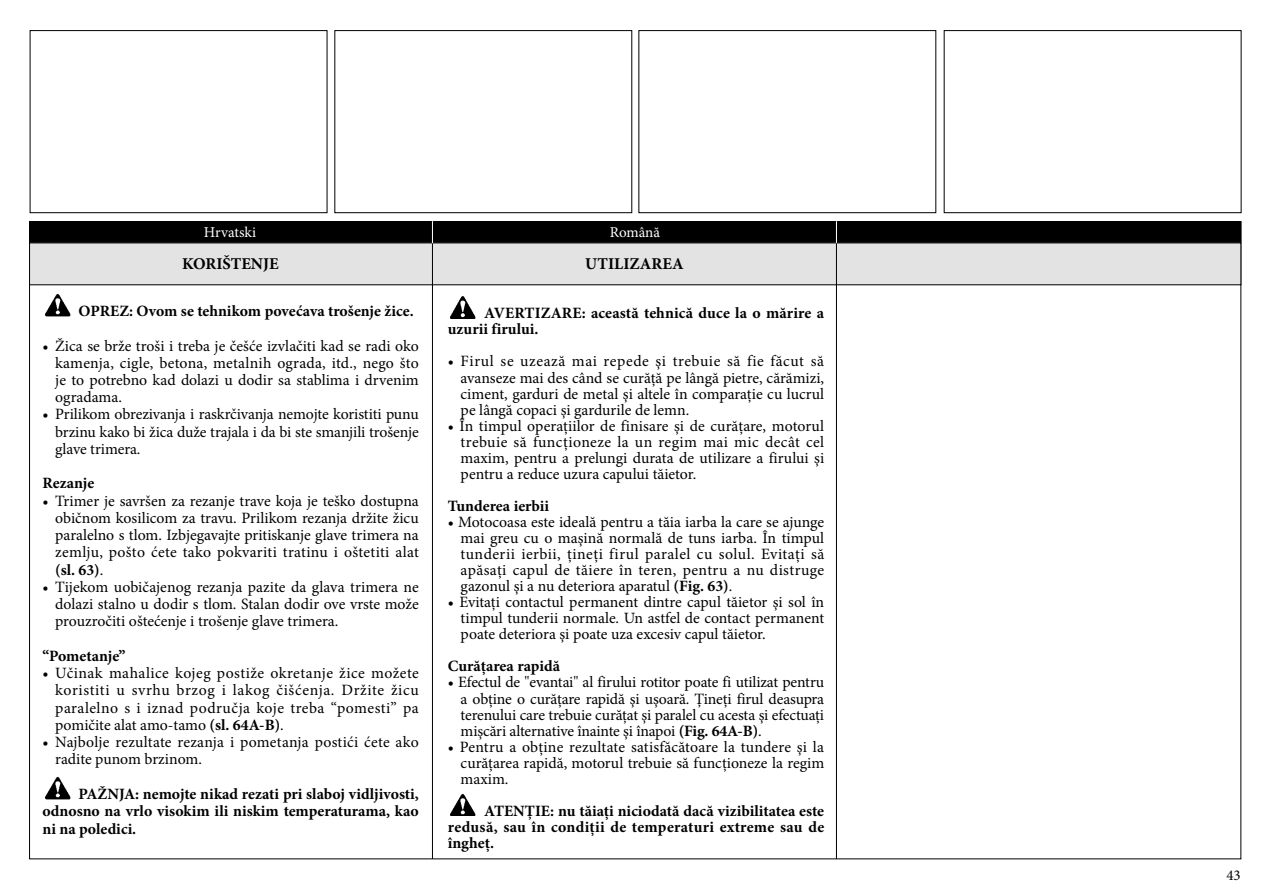
<style>
.page{position:relative;width:1263px;height:893px;background:#fff}
.page>*{position:absolute;margin:0;border:0;box-sizing:border-box;transform-origin:0 0}
.t1{font:700 16.5px "Minion Pro";color:#000}
.t2{font:15.75px/16px "Minion Pro";color:#000;text-align:justify}
.t3{font:700 15.75px/16px "Minion Pro";letter-spacing:.005em;color:#000;text-align:justify}
.t4{font:15px "Minion Pro";letter-spacing:-.005em;color:#fff}
.t5{font:15px "Minion Pro";color:#000}
.s1{font-weight:700}
</style>
<div class="page">
<div style="left:30px;top:243px;width:1211px;height:42px;background:#e3e3e3"></div>
<div style="left:30px;top:222px;width:1211px;height:20px;background:#000"></div>
<div style="left:29px;top:221px;width:1212px;height:22px;border:1px solid #000"></div>
<hr style="left:432px;top:221px;width:1px;height:638px;background:#000">
<svg style="left:432px;top:221px;width:1px;height:22px"></svg>
<hr style="left:836px;top:221px;width:1px;height:638px;background:#000">
<svg style="left:836px;top:221px;width:1px;height:22px"></svg>
<div style="left:30px;top:30px;width:297px;height:183px;border:1px solid #000"></div>
<div style="left:334px;top:30px;width:298px;height:183px;border:1px solid #000"></div>
<div style="left:638px;top:30px;width:298px;height:183px;border:1px solid #000"></div>
<div style="left:944px;top:30px;width:297px;height:183px;border:1px solid #000"></div>
<img style="left:45px;top:294px;width:26px;height:22px">
<img style="left:45px;top:777px;width:26px;height:22px">
<img style="left:450px;top:296px;width:26px;height:22px">
<img style="left:450px;top:794px;width:26px;height:22px">
<p class="t4" style="left:204px;top:222px;width:54px">Hrvatski</p>
<p class="t4" style="left:610px;top:222px;width:52px">Română</p>
<p class="t1" style="left:182px;top:252px;width:98px">KORIŠTENJE</p>
<p class="t1" style="left:585px;top:252px;width:100px">UTILIZAREA</p>
<p class="t3" style="left:79px;top:303px;width:337px">OPREZ: Ovom se tehnikom povećava trošenje žice.</p>
<p class="t2" style="left:55px;top:337px;width:365px;line-height:17.2px;text-indent:-13px">• Žica se brže troši i treba je češće izvlačiti kad se radi oko kamenja, cigle, betona, metalnih ograda, itd., nego što je to potrebno kad dolazi u dodir sa stablima i drvenim ogradama.</p>
<p class="t2" style="left:55px;top:406px;width:365px;line-height:17.2px;text-indent:-13px">• Prilikom obrezivanja i raskrčivanja nemojte koristiti punu brzinu kako bi žica duže trajala i da bi ste smanjili trošenje glave trimera.</p>
<p class="t3" style="left:42px;top:475px;width:53px">Rezanje</p>
<p class="t2" style="left:55px;top:492px;width:365px;line-height:17.2px;text-indent:-13px">• Trimer je savršen za rezanje trave koja je teško dostupna običnom kosilicom za travu. Prilikom rezanja držite žicu paralelno s tlom. Izbjegavajte pritiskanje glave trimera na zemlju, pošto ćete tako pokvariti tratinu i oštetiti alat <span class="s1">(sl. 63)</span>.</p>
<p class="t2" style="left:55px;top:578px;width:365px;line-height:17.2px;text-indent:-13px">• Tijekom uobičajenog rezanja pazite da glava trimera ne dolazi stalno u dodir s tlom. Stalan dodir ove vrste može prouzročiti oštećenje i trošenje glave trimera.</p>
<p class="t3" style="left:42px;top:648px;width:85px">“Pometanje”</p>
<p class="t2" style="left:55px;top:665px;width:365px;line-height:17.2px;text-indent:-13px">• Učinak mahalice kojeg postiže okretanje žice možete koristiti u svrhu brzog i lakog čišćenja. Držite žicu paralelno s i iznad područja koje treba “pomesti” pa pomičite alat amo-tamo <span class="s1">(sl. 64A-B)</span>.</p>
<p class="t2" style="left:55px;top:734px;width:365px;line-height:17.2px;text-indent:-13px">• Najbolje rezultate rezanja i pometanja postići ćete ako radite punom brzinom.</p>
<p class="t3" style="left:42px;top:785px;width:378px;line-height:17.2px;text-indent:36px">PAŽNJA: nemojte nikad rezati pri slaboj vidljivosti, odnosno na vrlo visokim ili niskim temperaturama, kao ni na poledici.</p>
<p class="t3" style="left:448px;top:305px;width:378px;text-indent:36px">AVERTIZARE: această tehnică duce la o mărire a uzurii firului.</p>
<p class="t2" style="left:461px;top:353px;width:365px;text-indent:-13px">• Firul se uzează mai repede şi trebuie să fie făcut să avanseze mai des când se curăţă pe lângă pietre, cărămizi, ciment, garduri de metal şi altele în comparaţie cu lucrul pe lângă copaci şi gardurile de lemn.</p>
<p class="t2" style="left:461px;top:418px;width:365px;text-indent:-13px">• În timpul operaţiilor de finisare şi de curăţare, motorul trebuie să funcţioneze la un regim mai mic decât cel maxim, pentru a prelungi durata de utilizare a firului şi pentru a reduce uzura capului tăietor.</p>
<p class="t3" style="left:448px;top:498px;width:103px">Tunderea ierbii</p>
<p class="t2" style="left:461px;top:514px;width:365px;text-indent:-13px">• Motocoasa este ideală pentru a tăia iarba la care se ajunge mai greu cu o maşină normală de tuns iarba. În timpul tunderii ierbii, ţineţi firul paralel cu solul. Evitaţi să apăsaţi capul de tăiere în teren, pentru a nu distruge gazonul şi a nu deteriora aparatul <span class="s1">(Fig. 63)</span>.</p>
<p class="t2" style="left:461px;top:594px;width:365px;text-indent:-13px">• Evitaţi contactul permanent dintre capul tăietor şi sol în timpul tunderii normale. Un astfel de contact permanent poate deteriora şi poate uza excesiv capul tăietor.</p>
<p class="t3" style="left:448px;top:658px;width:114px">Curăţarea rapidă</p>
<p class="t2" style="left:461px;top:674px;width:365px;text-indent:-13px">• Efectul de "evantai" al firului rotitor poate fi utilizat pentru a obţine o curăţare rapidă şi uşoară. Ţineţi firul deasupra terenului care trebuie curăţat şi paralel cu acesta şi efectuaţi mişcări alternative înainte şi înapoi <span class="s1">(Fig. 64A-B)</span>.</p>
<p class="t2" style="left:461px;top:739px;width:365px;text-indent:-13px">• Pentru a obţine rezultate satisfăcătoare la tundere şi la curăţarea rapidă, motorul trebuie să funcţioneze la regim maxim.</p>
<p class="t3" style="left:448px;top:803px;width:378px;text-indent:36px">ATENŢIE: nu tăiaţi niciodată dacă vizibilitatea este redusă, sau în condiţii de temperaturi extreme sau de îngheţ.</p>
<p class="t5" style="left:1226px;top:865px;width:16px">43</p>
</div>
